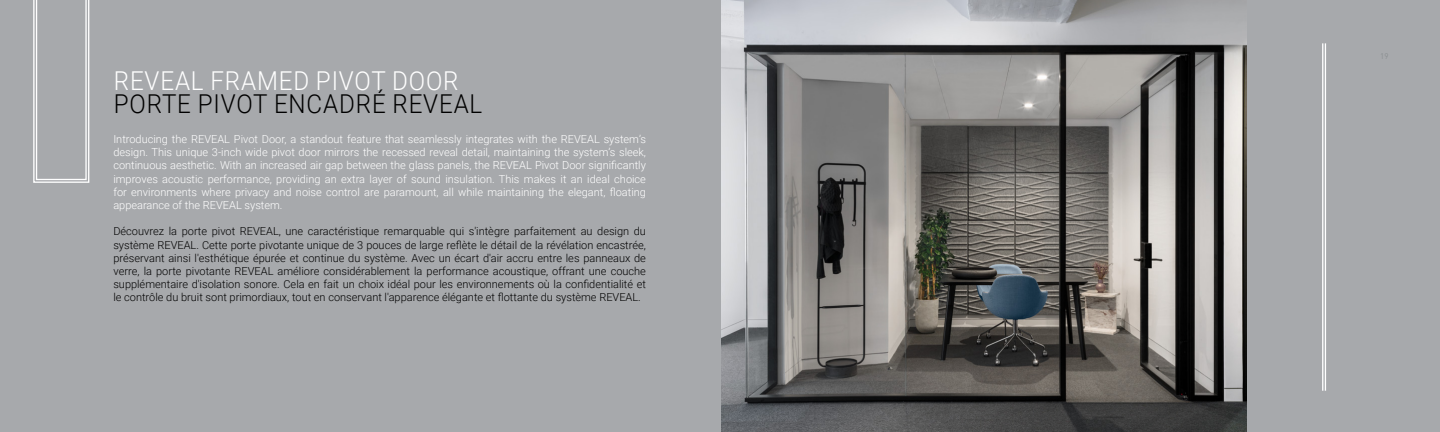
<style>
.page{position:relative;width:1440px;height:432px;background:#a7a9ac}
.page>*{position:absolute;margin:0;border:0;box-sizing:border-box;transform-origin:0 0}
.t1{font:300 26px "Roboto";letter-spacing:.035em;color:#000;scale:.93 1}
.t2{font:300 26px "Roboto";letter-spacing:.035em;color:#fff;scale:.93 1}
.t3{font:300 11px/13.2px "Roboto";color:#000;text-align:justify}
.t4{font:300 11px/13.2px "Roboto";color:#fff;text-align:justify}
</style>
<div class="page">
<img style="left:722px;top:0;width:524px;height:432px">
<svg style="left:33px;top:0;width:57px;height:183px"></svg>
<hr style="left:1325px;top:43px;width:1px;height:348px;background:#fff">
<hr style="left:1322px;top:43px;width:1px;height:348px;background:#fff">
<h1 class="t2" style="left:114px;top:63px;width:372px">REVEAL FRAMED PIVOT DOOR</h1>
<h1 class="t1" style="left:114px;top:86px;width:398px">PORTE PIVOT ENCADRÉ REVEAL</h1>
<p class="t4" style="left:113px;top:132px;width:534px">Introducing the REVEAL Pivot Door, a standout feature that seamlessly integrates with the REVEAL system’s design. This unique 3-inch wide pivot door mirrors the recessed reveal detail, maintaining the system’s sleek, continuous aesthetic. With an increased air gap between the glass panels, the REVEAL Pivot Door significantly improves acoustic performance, providing an extra layer of sound insulation. This makes it an ideal choice for environments where privacy and noise control are paramount, all while maintaining the elegant, floating appearance of the REVEAL system.</p>
<p class="t3" style="left:113px;top:224px;width:534px">Découvrez la porte pivot REVEAL, une caractéristique remarquable qui s'intègre parfaitement au design du système REVEAL. Cette porte pivotante unique de 3 pouces de large reflète le détail de la révélation encastrée, préservant ainsi l'esthétique épurée et continue du système. Avec un écart d'air accru entre les panneaux de verre, la porte pivotante REVEAL améliore considérablement la performance acoustique, offrant une couche supplémentaire d'isolation sonore. Cela en fait un choix idéal pour les environnements où la confidentialité et le contrôle du bruit sont primordiaux, tout en conservant l'apparence élégante et flottante du système REVEAL.</p>
</div>
